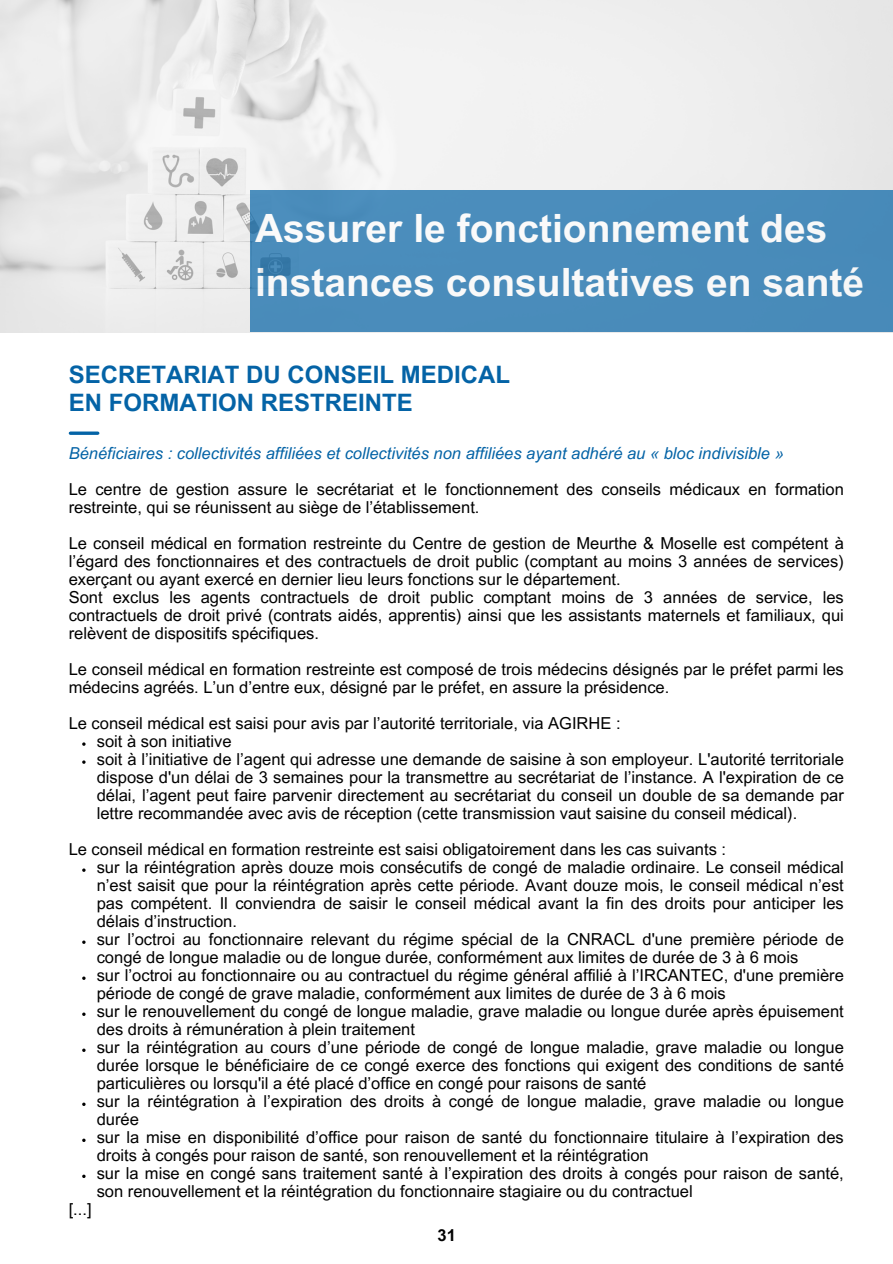
<style>
.page{position:relative;width:893px;height:1264px;background:#fff}
.page>*{position:absolute;margin:0;border:0;box-sizing:border-box;transform-origin:0 0}
.t1{font:700 39px/54px "Arial MT Pro";color:#fff}
.t2{font:700 24px/28.2px "Arial MT Pro";color:#0463a6}
.t3{font:16.5px/18px "Arial MT Pro";color:#000}
.t4{font:italic 16.5px "Arial MT Pro";color:#0463a6}
.t5{font:700 16.5px "Arial MT Pro";color:#000}
</style>
<div class="page">
<img style="left:0;top:0;width:892px;height:332px">
<div style="left:250px;top:190px;width:642px;height:142px;background:#4a8cbb"></div>
<svg style="left:70px;top:431px;width:28px;height:4px"></svg>
<h1 class="t1" style="left:255px;top:206px;width:610px">Assurer le fonctionnement des instances consultatives en santé</h1>
<h2 class="t2" style="left:69px;top:363px;width:443px">SECRETARIAT DU CONSEIL MEDICAL<br>EN FORMATION RESTREINTE</h2>
<p class="t4" style="left:69px;top:447px;width:716px">Bénéficiaires : collectivités affiliées et collectivités non affiliées ayant adhéré au « bloc indivisible »</p>
<p class="t3" style="left:69px;top:482px;width:776px">Le centre de gestion assure le secrétariat et le fonctionnement des conseils médicaux en formation restreinte, qui se réunissent au siège de l’établissement.</p>
<p class="t3" style="left:69px;top:536px;width:776px">Le conseil médical en formation restreinte du Centre de gestion de Meurthe &amp; Moselle est compétent à l’égard des fonctionnaires et des contractuels de droit public (comptant au moins 3 années de services) exerçant ou ayant exercé en dernier lieu leurs fonctions sur le département.<br>Sont exclus les agents contractuels de droit public comptant moins de 3 années de service, les contractuels de droit privé (contrats aidés, apprentis) ainsi que les assistants maternels et familiaux, qui relèvent de dispositifs spécifiques.</p>
<p class="t3" style="left:69px;top:662px;width:776px">Le conseil médical en formation restreinte est composé de trois médecins désignés par le préfet parmi les médecins agréés. L’un d’entre eux, désigné par le préfet, en assure la présidence.</p>
<p class="t3" style="left:97px;top:716px;width:748px;text-indent:-28px">Le conseil médical est saisi pour avis par l’autorité territoriale, via AGIRHE :<br>soit à son initiative<br>soit à l’initiative de l’agent qui adresse une demande de saisine à son employeur. L'autorité territoriale dispose d'un délai de 3 semaines pour la transmettre au secrétariat de l’instance. A l'expiration de ce délai, l’agent peut faire parvenir directement au secrétariat du conseil un double de sa demande par lettre recommandée avec avis de réception (cette transmission vaut saisine du conseil médical).</p>
<p class="t3" style="left:69px;top:842px;width:659px">Le conseil médical en formation restreinte est saisi obligatoirement dans les cas suivants :</p>
<p class="t3" style="left:97px;top:860px;width:748px">sur la réintégration après douze mois consécutifs de congé de maladie ordinaire. Le conseil médical</p>
<p class="t3" style="left:97px;top:878px;width:748px">n’est saisit que pour la réintégration après cette période. Avant douze mois, le conseil médical n’est</p>
<p class="t3" style="left:97px;top:896px;width:748px">pas compétent. Il conviendra de saisir le conseil médical avant la fin des droits pour anticiper les</p>
<p class="t3" style="left:97px;top:914px;width:142px">délais d’instruction.</p>
<p class="t3" style="left:97px;top:932px;width:748px">sur l’octroi au fonctionnaire relevant du régime spécial de la CNRACL d'une première période de</p>
<p class="t3" style="left:97px;top:950px;width:703px">congé de longue maladie ou de longue durée, conformément aux limites de durée de 3 à 6 mois</p>
<p class="t3" style="left:97px;top:968px;width:748px">sur l’octroi au fonctionnaire ou au contractuel du régime général affilié à l’IRCANTEC, d'une première</p>
<p class="t3" style="left:97px;top:986px;width:630px">période de congé de grave maladie, conformément aux limites de durée de 3 à 6 mois</p>
<p class="t3" style="left:97px;top:1004px;width:748px">sur le renouvellement du congé de longue maladie, grave maladie ou longue durée après épuisement</p>
<p class="t3" style="left:97px;top:1022px;width:319px">des droits à rémunération à plein traitement</p>
<p class="t3" style="left:97px;top:1040px;width:748px">sur la réintégration au cours d’une période de congé de longue maladie, grave maladie ou longue</p>
<p class="t3" style="left:97px;top:1058px;width:748px">durée lorsque le bénéficiaire de ce congé exerce des fonctions qui exigent des conditions de santé</p>
<p class="t3" style="left:97px;top:1076px;width:551px">particulières ou lorsqu'il a été placé d’office en congé pour raisons de santé</p>
<p class="t3" style="left:97px;top:1094px;width:748px">sur la réintégration à l’expiration des droits à congé de longue maladie, grave maladie ou longue</p>
<p class="t3" style="left:97px;top:1112px;width:44px">durée</p>
<p class="t3" style="left:97px;top:1130px;width:748px">sur la mise en disponibilité d’office pour raison de santé du fonctionnaire titulaire à l’expiration des</p>
<p class="t3" style="left:97px;top:1148px;width:553px">droits à congés pour raison de santé, son renouvellement et la réintégration</p>
<p class="t3" style="left:97px;top:1166px;width:748px">sur la mise en congé sans traitement santé à l’expiration des droits à congés pour raison de santé,</p>
<p class="t3" style="left:97px;top:1184px;width:597px">son renouvellement et la réintégration du fonctionnaire stagiaire ou du contractuel</p>
<p class="t3" style="left:69px;top:1202px;width:24px">[...]</p>
<p class="t5" style="left:437px;top:1228px;width:20px">31</p>
</div>
